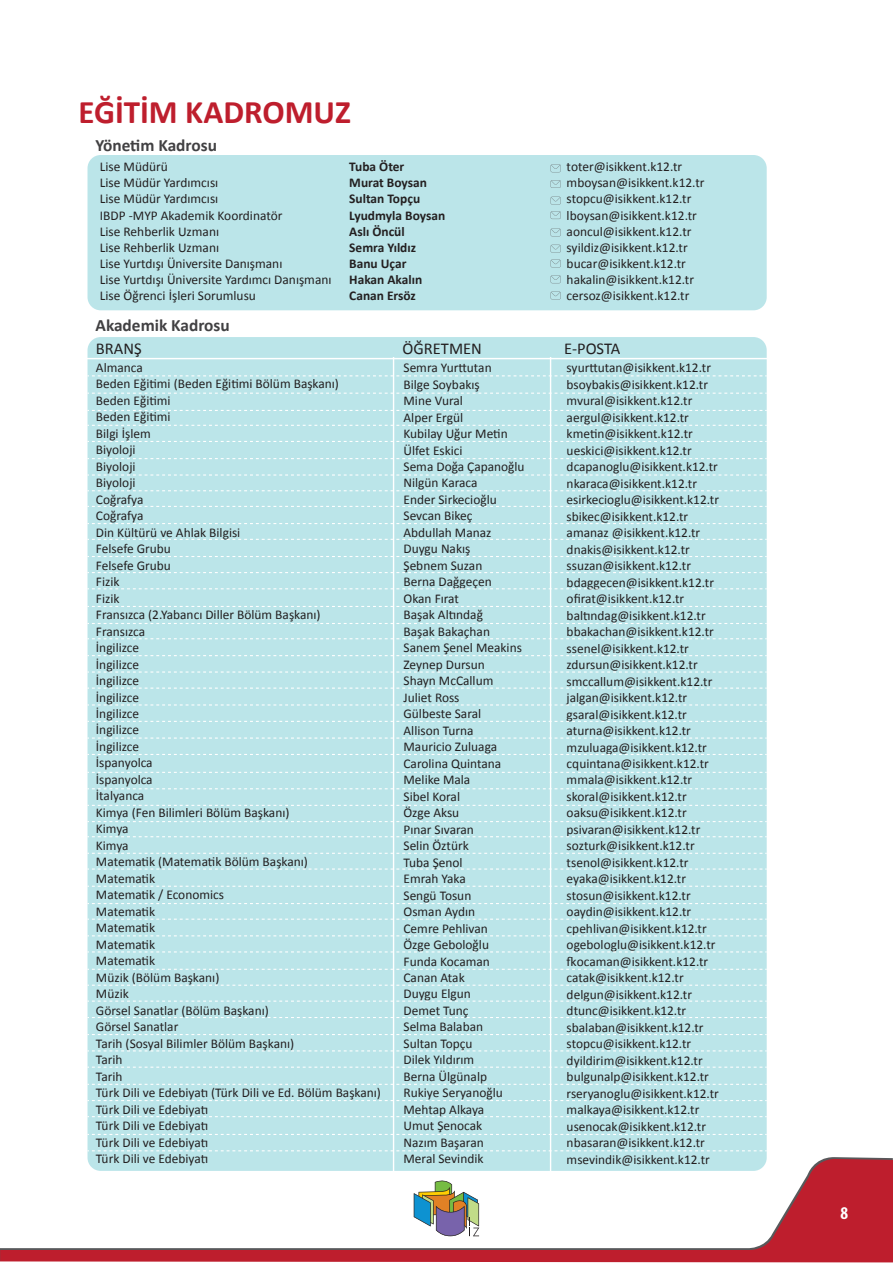
<style>
.page{position:relative;width:893px;height:1263px;background:#fff}
.page>*{position:absolute;margin:0;border:0;box-sizing:border-box;transform-origin:0 0}
.t1{font:700 33px "Calibri";color:#be1e2d}
.t2{font:700 condensed 18px "Myriad Pro";color:#fff}
.t3{font:700 17.25px "Calibri";color:#414042}
.t4{font:16.5px "Calibri";color:#231f20}
.t5{font:13.35px/16.5px "Calibri";color:#231f20}
.t6{font:700 13.35px/16px "Calibri";color:#231f20}
</style>
<div class="page">
<div style="left:87px;top:155px;width:680px;height:155px;background:#bbe5e9;border-radius:13px"></div>
<div style="left:87px;top:337px;width:680px;height:834px;background:#bbe5e9;border-radius:13px"></div>
<svg style="left:1px;top:1159px;width:892px;height:103px"></svg>
<svg style="left:0;top:1248px;width:1px;height:14px"></svg>
<svg style="left:551px;top:164px;width:10px;height:8px"></svg>
<svg style="left:551px;top:180px;width:10px;height:8px"></svg>
<svg style="left:551px;top:197px;width:10px;height:8px"></svg>
<svg style="left:551px;top:211px;width:10px;height:8px"></svg>
<svg style="left:551px;top:228px;width:10px;height:8px"></svg>
<svg style="left:551px;top:245px;width:10px;height:8px"></svg>
<svg style="left:551px;top:259px;width:10px;height:8px"></svg>
<svg style="left:551px;top:275px;width:10px;height:8px"></svg>
<svg style="left:551px;top:292px;width:10px;height:7px"></svg>
<hr style="left:80px;top:358px;width:691px;height:1px;background:#fff">
<svg style="left:87px;top:375px;width:680px;height:1px"></svg>
<svg style="left:87px;top:393px;width:680px;height:1px"></svg>
<svg style="left:87px;top:410px;width:680px;height:1px"></svg>
<svg style="left:87px;top:425px;width:680px;height:1px"></svg>
<svg style="left:87px;top:441px;width:680px;height:1px"></svg>
<svg style="left:87px;top:458px;width:680px;height:1px"></svg>
<svg style="left:87px;top:474px;width:680px;height:2px"></svg>
<svg style="left:87px;top:490px;width:680px;height:1px"></svg>
<svg style="left:87px;top:506px;width:680px;height:1px"></svg>
<svg style="left:87px;top:523px;width:680px;height:1px"></svg>
<svg style="left:87px;top:539px;width:680px;height:1px"></svg>
<svg style="left:87px;top:556px;width:680px;height:1px"></svg>
<svg style="left:87px;top:572px;width:680px;height:1px"></svg>
<svg style="left:87px;top:588px;width:680px;height:1px"></svg>
<svg style="left:87px;top:606px;width:680px;height:1px"></svg>
<svg style="left:87px;top:623px;width:680px;height:1px"></svg>
<svg style="left:87px;top:638px;width:680px;height:1px"></svg>
<svg style="left:87px;top:655px;width:680px;height:1px"></svg>
<svg style="left:87px;top:671px;width:680px;height:2px"></svg>
<svg style="left:87px;top:687px;width:680px;height:2px"></svg>
<svg style="left:87px;top:704px;width:680px;height:1px"></svg>
<svg style="left:87px;top:721px;width:680px;height:1px"></svg>
<svg style="left:87px;top:737px;width:680px;height:2px"></svg>
<svg style="left:87px;top:754px;width:680px;height:1px"></svg>
<svg style="left:87px;top:772px;width:680px;height:1px"></svg>
<svg style="left:87px;top:788px;width:680px;height:1px"></svg>
<svg style="left:87px;top:805px;width:680px;height:1px"></svg>
<svg style="left:87px;top:821px;width:680px;height:1px"></svg>
<svg style="left:87px;top:836px;width:680px;height:1px"></svg>
<svg style="left:87px;top:853px;width:680px;height:1px"></svg>
<svg style="left:87px;top:868px;width:680px;height:1px"></svg>
<svg style="left:87px;top:886px;width:680px;height:1px"></svg>
<svg style="left:87px;top:903px;width:680px;height:1px"></svg>
<svg style="left:87px;top:919px;width:680px;height:1px"></svg>
<svg style="left:87px;top:935px;width:680px;height:1px"></svg>
<svg style="left:87px;top:951px;width:680px;height:1px"></svg>
<svg style="left:87px;top:969px;width:680px;height:1px"></svg>
<svg style="left:87px;top:985px;width:680px;height:1px"></svg>
<svg style="left:87px;top:1000px;width:680px;height:2px"></svg>
<svg style="left:87px;top:1017px;width:680px;height:1px"></svg>
<svg style="left:87px;top:1034px;width:680px;height:1px"></svg>
<svg style="left:87px;top:1050px;width:680px;height:1px"></svg>
<svg style="left:87px;top:1066px;width:680px;height:2px"></svg>
<svg style="left:87px;top:1084px;width:680px;height:1px"></svg>
<svg style="left:87px;top:1100px;width:680px;height:1px"></svg>
<svg style="left:87px;top:1116px;width:680px;height:1px"></svg>
<svg style="left:87px;top:1134px;width:680px;height:1px"></svg>
<svg style="left:87px;top:1150px;width:680px;height:1px"></svg>
<hr style="left:393px;top:357px;width:1px;height:817px;background:#fff">
<hr style="left:550px;top:357px;width:1px;height:817px;background:#fff">
<svg style="left:414px;top:1179px;width:65px;height:59px"></svg>
<h1 class="t1" style="left:78px;top:89px;width:274px">EĞİTİM KADROMUZ</h1>
<p class="t3" style="left:95px;top:133px;width:123px">Yönetim Kadrosu</p>
<p class="t5" style="left:100px;top:158px;width:233px;line-height:16px">Lise Müdürü<br>Lise Müdür Yardımcısı<br>Lise Müdür Yardımcısı<br>IBDP -MYP Akademik Koordinatör<br>Lise Rehberlik Uzmanı<br>Lise Rehberlik Uzmanı<br>Lise Yurtdışı Üniversite Danışmanı<br>Lise Yurtdışı Üniversite Yardımcı Danışmanı<br>Lise Öğrenci İşleri Sorumlusu</p>
<p class="t6" style="left:349px;top:158px;width:97px">Tuba Öter<br>Murat Boysan<br>Sultan Topçu<br>Lyudmyla Boysan<br>Aslı Öncül<br>Semra Yıldız<br>Banu Uçar<br>Hakan Akalın<br>Canan Ersöz</p>
<p class="t5" style="left:567px;top:158px;width:139px;line-height:16px">toter@isikkent.k12.tr mboysan@isikkent.k12.tr stopcu@isikkent.k12.tr lboysan@isikkent.k12.tr aoncul@isikkent.k12.tr syildiz@isikkent.k12.tr bucar@isikkent.k12.tr hakalin@isikkent.k12.tr cersoz@isikkent.k12.tr</p>
<p class="t3" style="left:95px;top:313px;width:136px">Akademik Kadrosu</p>
<p class="t4" style="left:96px;top:339px;width:47px">BRANŞ</p>
<p class="t4" style="left:402px;top:339px;width:81px">ÖĞRETMEN</p>
<p class="t4" style="left:564px;top:339px;width:58px">E-POSTA</p>
<p class="t5" style="left:96px;top:358px;width:287px">Almanca<br>Beden Eğitimi (Beden Eğitimi Bölüm Başkanı)<br>Beden Eğitimi<br>Beden Eğitimi<br>Bilgi İşlem<br>Biyoloji<br>Biyoloji<br>Biyoloji<br>Coğrafya<br>Coğrafya<br>Din Kültürü ve Ahlak Bilgisi<br>Felsefe Grubu<br>Felsefe Grubu<br>Fizik<br>Fizik<br>Fransızca (2.Yabancı Diller Bölüm Başkanı)<br>Fransızca<br>İngilizce<br>İngilizce<br>İngilizce<br>İngilizce<br>İngilizce<br>İngilizce<br>İngilizce<br>İspanyolca<br>İspanyolca<br>İtalyanca<br>Kimya (Fen Bilimleri Bölüm Başkanı)<br>Kimya<br>Kimya<br>Matematik (Matematik Bölüm Başkanı)<br>Matematik<br>Matematik / Economics<br>Matematik<br>Matematik<br>Matematik<br>Matematik<br>Müzik (Bölüm Başkanı)<br>Müzik<br>Görsel Sanatlar (Bölüm Başkanı)<br>Görsel Sanatlar<br>Tarih (Sosyal Bilimler Bölüm Başkanı)<br>Tarih<br>Tarih<br>Türk Dili ve Edebiyatı (Türk Dili ve Ed. Bölüm Başkanı)<br>Türk Dili ve Edebiyatı<br>Türk Dili ve Edebiyatı<br>Türk Dili ve Edebiyatı<br>Türk Dili ve Edebiyatı</p>
<p class="t5" style="left:403px;top:359px;width:123px">Semra Yurttutan<br>Bilge Soybakış<br>Mine Vural<br>Alper Ergül<br>Kubilay Uğur Metin<br>Ülfet Eskici<br>Sema Doğa Çapanoğlu<br>Nilgün Karaca<br>Ender Sirkecioğlu<br>Sevcan Bikeç<br>Abdullah Manaz<br>Duygu Nakış<br>Şebnem Suzan<br>Berna Dağgeçen<br>Okan Fırat<br>Başak Altındağ<br>Başak Bakaçhan<br>Sanem Şenel Meakins<br>Zeynep Dursun<br>Shayn McCallum<br>Juliet Ross<br>Gülbeste Saral<br>Allison Turna<br>Mauricio Zuluaga<br>Carolina Quintana<br>Melike Mala<br>Sibel Koral<br>Özge Aksu<br>Pınar Sıvaran<br>Selin Öztürk<br>Tuba Şenol<br>Emrah Yaka<br>Sengü Tosun<br>Osman Aydın<br>Cemre Pehlivan<br>Özge Geboloğlu<br>Funda Kocaman<br>Canan Atak<br>Duygu Elgun<br>Demet Tunç<br>Selma Balaban<br>Sultan Topçu<br>Dilek Yıldırım<br>Berna Ülgünalp<br>Rukiye Seryanoğlu<br>Mehtap Alkaya<br>Umut Şenocak<br>Nazım Başaran<br>Meral Sevindik</p>
<p class="t5" style="left:567px;top:359px;width:154px">syurttutan@isikkent.k12.tr bsoybakis@isikkent.k12.tr mvural@isikkent.k12.tr aergul@isikkent.k12.tr kmetin@isikkent.k12.tr ueskici@isikkent.k12.tr dcapanoglu@isikkent.k12.tr nkaraca@isikkent.k12.tr esirkecioglu@isikkent.k12.tr sbikec@isikkent.k12.tr amanaz @isikkent.k12.tr dnakis@isikkent.k12.tr ssuzan@isikkent.k12.tr bdaggecen@isikkent.k12.tr ofirat@isikkent.k12.tr baltındag@isikkent.k12.tr bbakachan@isikkent.k12.tr ssenel@isikkent.k12.tr zdursun@isikkent.k12.tr smccallum@isikkent.k12.tr jalgan@isikkent.k12.tr gsaral@isikkent.k12.tr aturna@isikkent.k12.tr mzuluaga@isikkent.k12.tr cquintana@isikkent.k12.tr mmala@isikkent.k12.tr skoral@isikkent.k12.tr oaksu@isikkent.k12.tr psivaran@isikkent.k12.tr sozturk@isikkent.k12.tr tsenol@isikkent.k12.tr eyaka@isikkent.k12.tr stosun@isikkent.k12.tr oaydin@isikkent.k12.tr cpehlivan@isikkent.k12.tr ogebologlu@isikkent.k12.tr fkocaman@isikkent.k12.tr catak@isikkent.k12.tr delgun@isikkent.k12.tr dtunc@isikkent.k12.tr sbalaban@isikkent.k12.tr stopcu@isikkent.k12.tr dyildirim@isikkent.k12.tr bulgunalp@isikkent.k12.tr rseryanoglu@isikkent.k12.tr malkaya@isikkent.k12.tr usenocak@isikkent.k12.tr nbasaran@isikkent.k12.tr msevindik@isikkent.k12.tr</p>
<h2 class="t2" style="left:841px;top:1203px;width:9px">8</h2>
</div>
